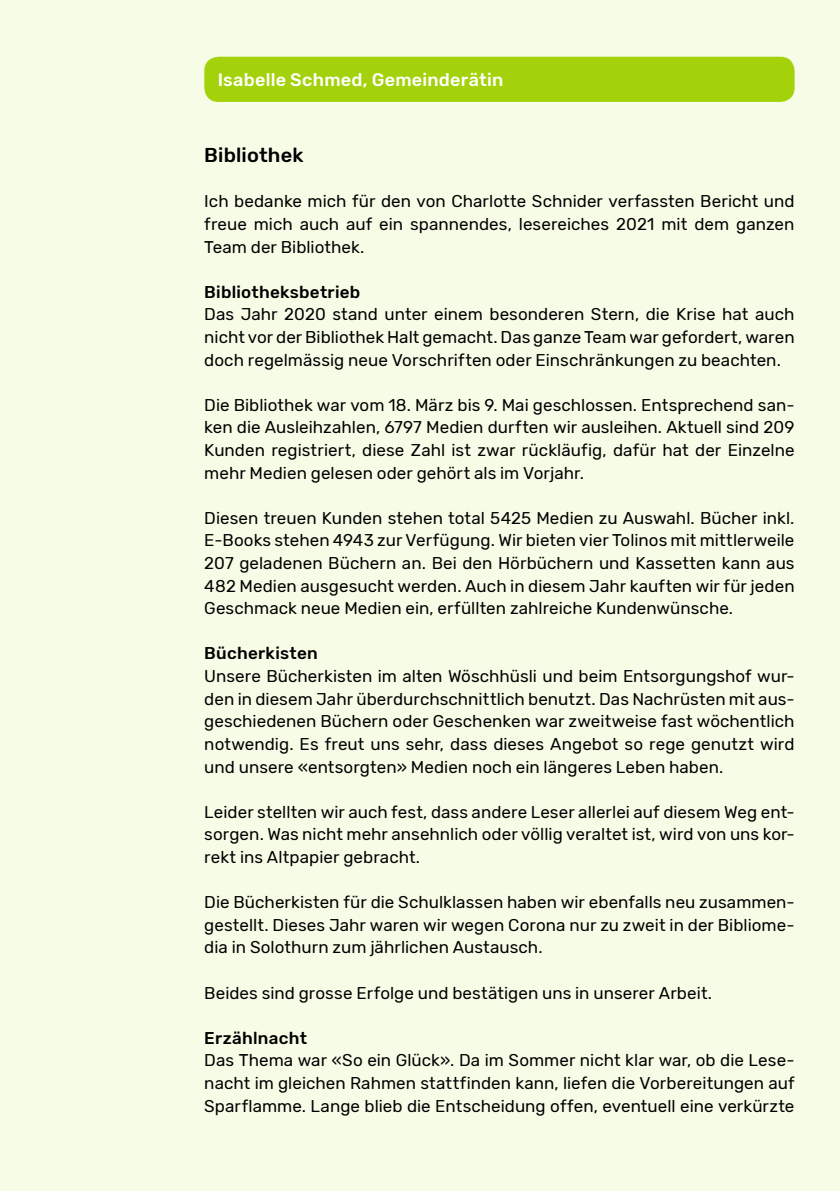
<style>
.page{position:relative;width:840px;height:1191px;background:#fff}
.page>*{position:absolute;margin:0;border:0;box-sizing:border-box;transform-origin:0 0}
.t1{font:500 20px "Rubik";letter-spacing:.005em;color:#000}
.t2{font:500 18px "Rubik";letter-spacing:.01em;color:#fff}
.t3{font:17px/22.6px "Rubik";letter-spacing:.005em;color:#000;text-align:justify}
.t4{font:500 17px "Rubik";letter-spacing:.015em;color:#000}
</style>
<div class="page">
<div style="left:0;top:0;width:839px;height:1191px;background:#f7fce7"></div>
<div style="left:204px;top:57px;width:590px;height:45px;background:#a3d20b;border-radius:14px"></div>
<p class="t2" style="left:217px;top:70px;width:287px">Isabelle Schmed, Gemeinderätin</p>
<p class="t1" style="left:204px;top:144px;width:101px">Bibliothek</p>
<p class="t3" style="left:204px;top:191px;width:591px">Ich bedanke mich für den von Charlotte Schnider verfassten Bericht und freue mich auch auf ein spannendes, lesereiches 2021 mit dem ganzen Team der Bibliothek.</p>
<p class="t4" style="left:204px;top:282px;width:157px">Bibliotheksbetrieb</p>
<p class="t3" style="left:204px;top:304px;width:591px">Das Jahr 2020 stand unter einem besonderen Stern, die Krise hat auch nicht vor der Bibliothek Halt gemacht. Das ganze Team war gefordert, waren doch regelmässig neue Vorschriften oder Einschränkungen zu beachten.</p>
<p class="t3" style="left:204px;top:394px;width:591px">Die Bibliothek war vom 18. März bis 9. Mai geschlossen. Entsprechend san&shy;ken die Ausleihzahlen, 6797 Medien durften wir ausleihen. Aktuell sind 209<br>Kunden registriert, diese Zahl ist zwar rückläufig, dafür hat der Einzelne mehr Medien gelesen oder gehört als im Vorjahr.</p>
<p class="t3" style="left:204px;top:507px;width:591px">Diesen treuen Kunden stehen total 5425 Medien zu Auswahl. Bücher inkl.<br>E-Books stehen 4943 zur Verfügung. Wir bieten vier Tolinos mit mittlerweile 207 geladenen Büchern an. Bei den Hörbüchern und Kassetten kann aus 482 Medien ausgesucht werden. Auch in diesem Jahr kauften wir für jeden Geschmack neue Medien ein, erfüllten zahlreiche Kundenwünsche.</p>
<p class="t4" style="left:204px;top:644px;width:115px">Bücherkisten</p>
<p class="t3" style="left:204px;top:665px;width:591px">Unsere Bücherkisten im alten Wöschhüsli und beim Entsorgungshof wur&shy;den in diesem Jahr überdurchschnittlich benutzt. Das Nachrüsten mit aus&shy;geschiedenen Büchern oder Geschenken war zweitweise fast wöchentlich notwendig. Es freut uns sehr, dass dieses Angebot so rege genutzt wird und unsere «entsorgten» Medien noch ein längeres Leben haben.</p>
<p class="t3" style="left:204px;top:801px;width:591px">Leider stellten wir auch fest, dass andere Leser allerlei auf diesem Weg ent&shy;sorgen. Was nicht mehr ansehnlich oder völlig veraltet ist, wird von uns kor&shy;rekt ins Altpapier gebracht.</p>
<p class="t3" style="left:204px;top:891px;width:591px">Die Bücherkisten für die Schulklassen haben wir ebenfalls neu zusammen&shy;gestellt. Dieses Jahr waren wir wegen Corona nur zu zweit in der Bibliome&shy;dia in Solothurn zum jährlichen Austausch.</p>
<p class="t3" style="left:204px;top:981px;width:509px">Beides sind grosse Erfolge und bestätigen uns in unserer Arbeit.</p>
<p class="t4" style="left:204px;top:1028px;width:104px">Erzählnacht</p>
<p class="t3" style="left:204px;top:1049px;width:591px">Das Thema war «So ein Glück». Da im Sommer nicht klar war, ob die Lese&shy;nacht im gleichen Rahmen stattfinden kann, liefen die Vorbereitungen auf Sparflamme. Lange blieb die Entscheidung offen, eventuell eine verkürzte</p>
</div>
